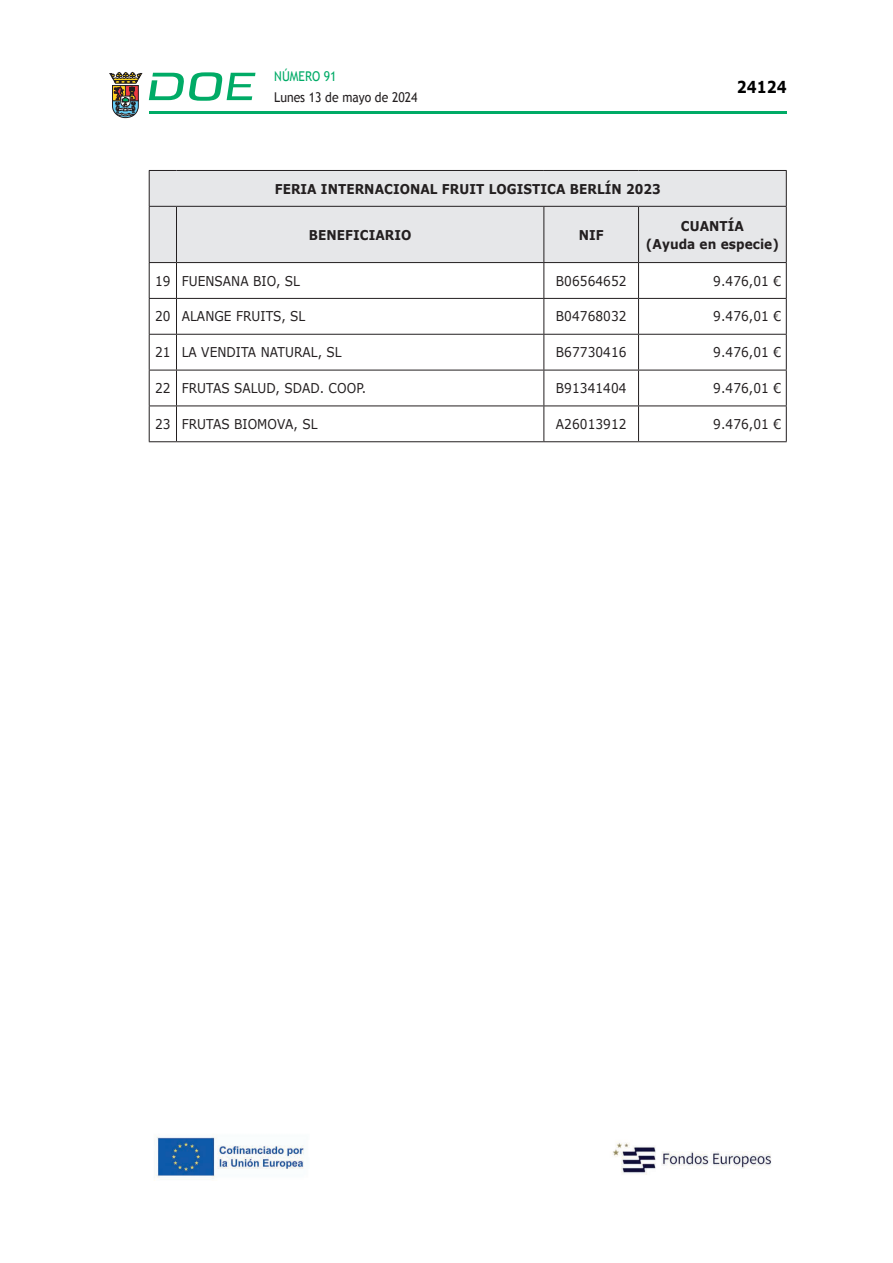
<style>
.page{position:relative;width:893px;height:1263px;background:#fff}
.page>*{position:absolute;margin:0;border:0;box-sizing:border-box;transform-origin:0 0}
.t1{font:700 16.5px "Verdana";color:#000;scale:.85 1}
.CUERPO_DE_TEXTO{font:13.5px "Verdana";letter-spacing:.005em;color:#231f20;scale:.9 1}
.TABLATITULO{font:700 13.5px/18px "Verdana";letter-spacing:.005em;color:#231f20;text-align:center;scale:.9 1}
.t2{font:13.5px "Trebuchet MS";color:#231f20;scale:.9 1}
.t3{font:13.5px "Trebuchet MS";color:#00ab67;scale:.9 1}
</style>
<div class="page">
<hr style="left:149px;top:111px;width:638px;height:3px;background:#00ab66">
<svg style="left:109px;top:72px;width:33px;height:46px"></svg>
<svg style="left:149px;top:72px;width:106px;height:29px"></svg>
<div style="left:150px;top:171px;width:636px;height:91px;background:#e6e7e9"></div>
<svg style="left:149px;top:170px;width:27px;height:1px"></svg>
<hr style="left:149px;top:171px;width:1px;height:35px;background:#231f20">
<hr style="left:176px;top:170px;width:368px;height:1px;background:#231f20">
<hr style="left:544px;top:170px;width:94px;height:1px;background:#231f20">
<hr style="left:638px;top:170px;width:149px;height:1px;background:#231f20">
<hr style="left:786px;top:171px;width:1px;height:35px;background:#231f20">
<svg style="left:149px;top:206px;width:27px;height:1px"></svg>
<hr style="left:149px;top:207px;width:1px;height:55px;background:#231f20">
<hr style="left:176px;top:206px;width:368px;height:1px;background:#231f20">
<hr style="left:176px;top:207px;width:1px;height:55px;background:#231f20">
<hr style="left:544px;top:206px;width:94px;height:1px;background:#231f20">
<hr style="left:543px;top:207px;width:1px;height:55px;background:#231f20">
<hr style="left:638px;top:206px;width:149px;height:1px;background:#231f20">
<hr style="left:638px;top:207px;width:1px;height:55px;background:#231f20">
<hr style="left:786px;top:207px;width:1px;height:55px;background:#231f20">
<svg style="left:149px;top:262px;width:27px;height:1px"></svg>
<hr style="left:149px;top:263px;width:1px;height:35px;background:#231f20">
<hr style="left:176px;top:262px;width:368px;height:1px;background:#231f20">
<hr style="left:176px;top:263px;width:1px;height:35px;background:#231f20">
<hr style="left:544px;top:262px;width:94px;height:1px;background:#231f20">
<hr style="left:543px;top:263px;width:1px;height:35px;background:#231f20">
<hr style="left:638px;top:262px;width:149px;height:1px;background:#231f20">
<hr style="left:638px;top:263px;width:1px;height:35px;background:#231f20">
<hr style="left:786px;top:263px;width:1px;height:35px;background:#231f20">
<svg style="left:149px;top:298px;width:27px;height:1px"></svg>
<hr style="left:149px;top:299px;width:1px;height:35px;background:#231f20">
<hr style="left:176px;top:298px;width:368px;height:1px;background:#231f20">
<hr style="left:176px;top:299px;width:1px;height:35px;background:#231f20">
<hr style="left:544px;top:298px;width:94px;height:1px;background:#231f20">
<hr style="left:543px;top:299px;width:1px;height:35px;background:#231f20">
<hr style="left:638px;top:298px;width:149px;height:1px;background:#231f20">
<hr style="left:638px;top:299px;width:1px;height:35px;background:#231f20">
<hr style="left:786px;top:299px;width:1px;height:35px;background:#231f20">
<svg style="left:149px;top:334px;width:27px;height:1px"></svg>
<hr style="left:149px;top:335px;width:1px;height:35px;background:#231f20">
<hr style="left:176px;top:334px;width:368px;height:1px;background:#231f20">
<hr style="left:176px;top:335px;width:1px;height:35px;background:#231f20">
<hr style="left:544px;top:334px;width:94px;height:1px;background:#231f20">
<hr style="left:543px;top:335px;width:1px;height:35px;background:#231f20">
<hr style="left:638px;top:334px;width:149px;height:1px;background:#231f20">
<hr style="left:638px;top:335px;width:1px;height:35px;background:#231f20">
<hr style="left:786px;top:335px;width:1px;height:35px;background:#231f20">
<svg style="left:150px;top:370px;width:26px;height:1px"></svg>
<hr style="left:149px;top:370px;width:1px;height:36px;background:#231f20">
<hr style="left:176px;top:370px;width:368px;height:1px;background:#231f20">
<hr style="left:176px;top:370px;width:1px;height:36px;background:#231f20">
<hr style="left:544px;top:370px;width:94px;height:1px;background:#231f20">
<hr style="left:543px;top:370px;width:1px;height:36px;background:#231f20">
<hr style="left:638px;top:370px;width:149px;height:1px;background:#231f20">
<hr style="left:638px;top:370px;width:1px;height:36px;background:#231f20">
<hr style="left:786px;top:370px;width:1px;height:36px;background:#231f20">
<svg style="left:150px;top:406px;width:26px;height:1px"></svg>
<hr style="left:149px;top:406px;width:1px;height:35px;background:#231f20">
<hr style="left:176px;top:406px;width:368px;height:1px;background:#231f20">
<hr style="left:176px;top:406px;width:1px;height:35px;background:#231f20">
<hr style="left:544px;top:406px;width:94px;height:1px;background:#231f20">
<hr style="left:543px;top:406px;width:1px;height:35px;background:#231f20">
<hr style="left:638px;top:406px;width:149px;height:1px;background:#231f20">
<hr style="left:638px;top:406px;width:1px;height:35px;background:#231f20">
<hr style="left:786px;top:406px;width:1px;height:35px;background:#231f20">
<svg style="left:149px;top:441px;width:27px;height:1px"></svg>
<hr style="left:176px;top:441px;width:368px;height:1px;background:#231f20">
<hr style="left:544px;top:441px;width:94px;height:1px;background:#231f20">
<hr style="left:638px;top:441px;width:149px;height:1px;background:#231f20">
<img style="left:154px;top:1135px;width:618px;height:46px">
<p class="t3" style="left:274px;top:68px;width:71px">NÚMERO 91</p>
<p class="t2" style="left:274px;top:89px;width:161px">Lunes 13 de mayo de 2024</p>
<p class="t1" style="left:737px;top:76px;width:60px">24124</p>
<p class="TABLATITULO" style="left:275px;top:180px;width:430px">FERIA INTERNACIONAL FRUIT LOGISTICA BERLÍN 2023</p>
<p class="TABLATITULO" style="left:309px;top:226px;width:116px">BENEFICIARIO</p>
<p class="TABLATITULO" style="left:579px;top:226px;width:29px">NIF</p>
<p class="TABLATITULO" style="left:646px;top:217px;width:149px">CUANTÍA<br>(Ayuda en especie)</p>
<p class="CUERPO_DE_TEXTO" style="left:155px;top:272px;width:19px">19</p>
<p class="CUERPO_DE_TEXTO" style="left:182px;top:272px;width:133px">FUENSANA BIO, SL</p>
<p class="CUERPO_DE_TEXTO" style="left:556px;top:272px;width:80px">B06564652</p>
<p class="CUERPO_DE_TEXTO" style="left:713px;top:272px;width:77px">9.476,01 €</p>
<p class="CUERPO_DE_TEXTO" style="left:155px;top:308px;width:19px">20</p>
<p class="CUERPO_DE_TEXTO" style="left:182px;top:308px;width:139px">ALANGE FRUITS, SL</p>
<p class="CUERPO_DE_TEXTO" style="left:556px;top:308px;width:80px">B04768032</p>
<p class="CUERPO_DE_TEXTO" style="left:713px;top:308px;width:77px">9.476,01 €</p>
<p class="CUERPO_DE_TEXTO" style="left:155px;top:344px;width:19px">21</p>
<p class="CUERPO_DE_TEXTO" style="left:182px;top:344px;width:179px">LA VENDITA NATURAL, SL</p>
<p class="CUERPO_DE_TEXTO" style="left:556px;top:344px;width:80px">B67730416</p>
<p class="CUERPO_DE_TEXTO" style="left:713px;top:344px;width:77px">9.476,01 €</p>
<p class="CUERPO_DE_TEXTO" style="left:155px;top:380px;width:19px">22</p>
<p class="CUERPO_DE_TEXTO" style="left:182px;top:380px;width:207px">FRUTAS SALUD, SDAD. COOP.</p>
<p class="CUERPO_DE_TEXTO" style="left:556px;top:380px;width:80px">B91341404</p>
<p class="CUERPO_DE_TEXTO" style="left:713px;top:380px;width:77px">9.476,01 €</p>
<p class="CUERPO_DE_TEXTO" style="left:155px;top:415px;width:19px">23</p>
<p class="CUERPO_DE_TEXTO" style="left:182px;top:415px;width:152px">FRUTAS BIOMOVA, SL</p>
<p class="CUERPO_DE_TEXTO" style="left:556px;top:415px;width:80px">A26013912</p>
<p class="CUERPO_DE_TEXTO" style="left:713px;top:415px;width:77px">9.476,01 €</p>
</div>
